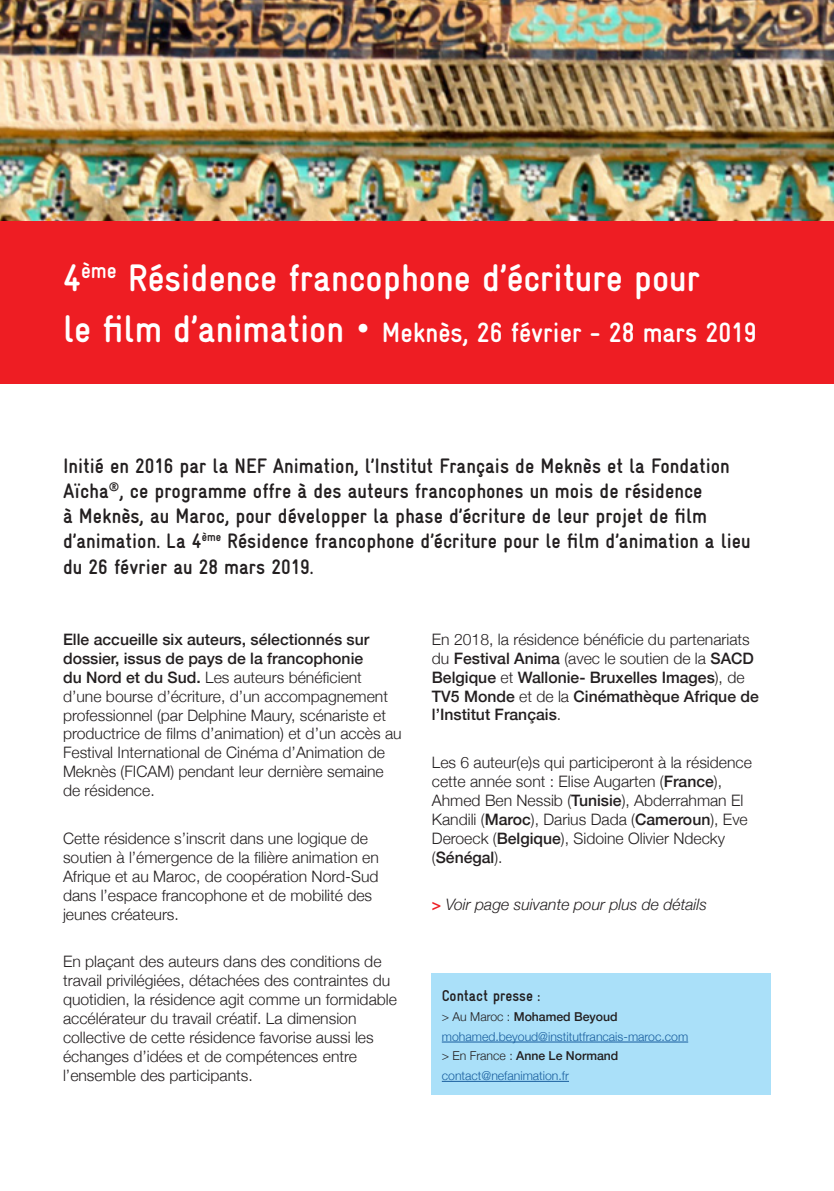
<style>
.page{position:relative;width:834px;height:1191px;background:#fff}
.page>*{position:absolute;margin:0;border:0;box-sizing:border-box;transform-origin:0 0}
.t1{font:700 38.5px "Gravur Condensed";color:#fff}
.t2{font:700 28px "Gravur Condensed";color:#fff}
.Normal__Web{font:700 21px/25.2px "Gravur Condensed";color:#231f20}
.Normal__Web-2{font:300 15.75px/18.9px "Helvetica Neue";color:#231f20}
.Normal__Web-3{font:500 15.75px/18.9px "Helvetica Neue";color:#231f20}
.Normal__Web-4{font:italic 300 15.75px "Helvetica Neue";color:#231f20}
.Normal__Web-5{font:700 15.75px "Gravur Condensed";color:#231f20}
.Normal__Web-6{font:300 12.25px "Helvetica Neue";color:#175d9e}
.Normal__Web-7{font:500 12.25px "Helvetica Neue";color:#231f20}
.s1{font-size:38.5px}
.s2{font-size:42px}
.s3{font-weight:500}
.s4{font-weight:300}
.s5{font-weight:500;font-style:normal;color:#ee1d23}
</style>
<div class="page">
<img style="left:0;top:0;width:833px;height:221px">
<div style="left:432px;top:973px;width:338px;height:122px;background:#aae0f9"></div>
<hr style="left:441px;top:1041px;width:247px;height:1px;background:#175d9e">
<hr style="left:441px;top:1081px;width:128px;height:1px;background:#175d9e">
<div style="left:0;top:221px;width:833px;height:163px;background:#ee1d23"></div>
<p class="t1" style="left:63px;top:257px;width:638px">4<sup>ème</sup> Résidence francophone d’écriture pour</p>
<p class="t2" style="left:63px;top:316px;width:694px"><span class="s1">le film d’animation</span> <span class="s2">•</span> Meknès, 26 février - 28 mars 2019</p>
<p class="Normal__Web" style="left:63px;top:453px;width:689px">Initié en 2016 par la NEF Animation, l’Institut Français de Meknès et la Fondation Aïcha<sup>®</sup>, ce programme offre à des auteurs francophones un mois de résidence<br>à Meknès, au Maroc, pour développer la phase d’écriture de leur projet de film d’animation. La 4<sup>ème</sup> Résidence francophone d’écriture pour le film d’animation a lieu du 26 février au 28 mars 2019.</p>
<p class="Normal__Web-2" style="left:63px;top:629px;width:340px"><span class="s3">Elle accueille six auteurs, sélectionnés sur dossier, issus de pays de la francophonie<br>du Nord et du Sud.</span> Les auteurs bénéficient d’une bourse d’écriture, d’un accompagnement professionnel (par Delphine Maury, scénariste et productrice de films d’animation) et d’un accès au Festival International de Cinéma d’Animation de Meknès (FICAM) pendant leur dernière semaine de résidence.</p>
<p class="Normal__Web-2" style="left:63px;top:827px;width:317px">Cette résidence s’inscrit dans une logique de soutien à l’émergence de la filière animation en Afrique et au Maroc, de coopération Nord-Sud dans l’espace francophone et de mobilité des jeunes créateurs.</p>
<p class="Normal__Web-2" style="left:63px;top:951px;width:335px">En plaçant des auteurs dans des conditions de travail privilégiées, détachées des contraintes du quotidien, la résidence agit comme un formidable accélérateur du travail créatif. La dimension collective de cette résidence favorise aussi les échanges d’idées et de compétences entre l’ensemble des participants.</p>
<p class="Normal__Web-3" style="left:432px;top:628px;width:328px"><span class="s4">En 2018, la résidence bénéficie du partenariats du</span> Festival Anima <span class="s4">(avec le soutien de la</span> SACD Belgique <span class="s4">et</span> Wallonie- Bruxelles Images<span class="s4">), de </span>TV5 Monde <span class="s4">et de la</span> Cinémathèque Afrique de l’Institut Français<span class="s4">.</span></p>
<p class="Normal__Web-2" style="left:432px;top:752px;width:321px">Les 6 auteur(e)s qui participeront à la résidence cette année sont : Elise Augarten (<span class="s3">France</span>), Ahmed Ben Nessib (<span class="s3">Tunisie</span>), Abderrahman El Kandili (<span class="s3">Maroc</span>), Darius Dada (<span class="s3">Cameroun</span>), Eve Deroeck (<span class="s3">Belgique</span>), Sidoine Olivier Ndecky (<span class="s3">Sénégal</span>).</p>
<p class="Normal__Web-4" style="left:432px;top:892px;width:276px"><span class="s5">&gt;</span> Voir page suivante pour plus de détails</p>
<p class="Normal__Web-5" style="left:441px;top:987px;width:100px">Contact presse :</p>
<p class="Normal__Web-7" style="left:441px;top:1007px;width:177px"><span class="s4">&gt; Au Maroc :</span> Mohamed Beyoud</p>
<p class="Normal__Web-6" style="left:441px;top:1026px;width:248px">mohamed.beyoud@institutfrancais-maroc.com</p>
<p class="Normal__Web-7" style="left:441px;top:1046px;width:178px"><span class="s4">&gt; En France :</span> Anne Le Normand</p>
<p class="Normal__Web-6" style="left:441px;top:1065px;width:129px">contact@nefanimation.fr</p>
</div>
